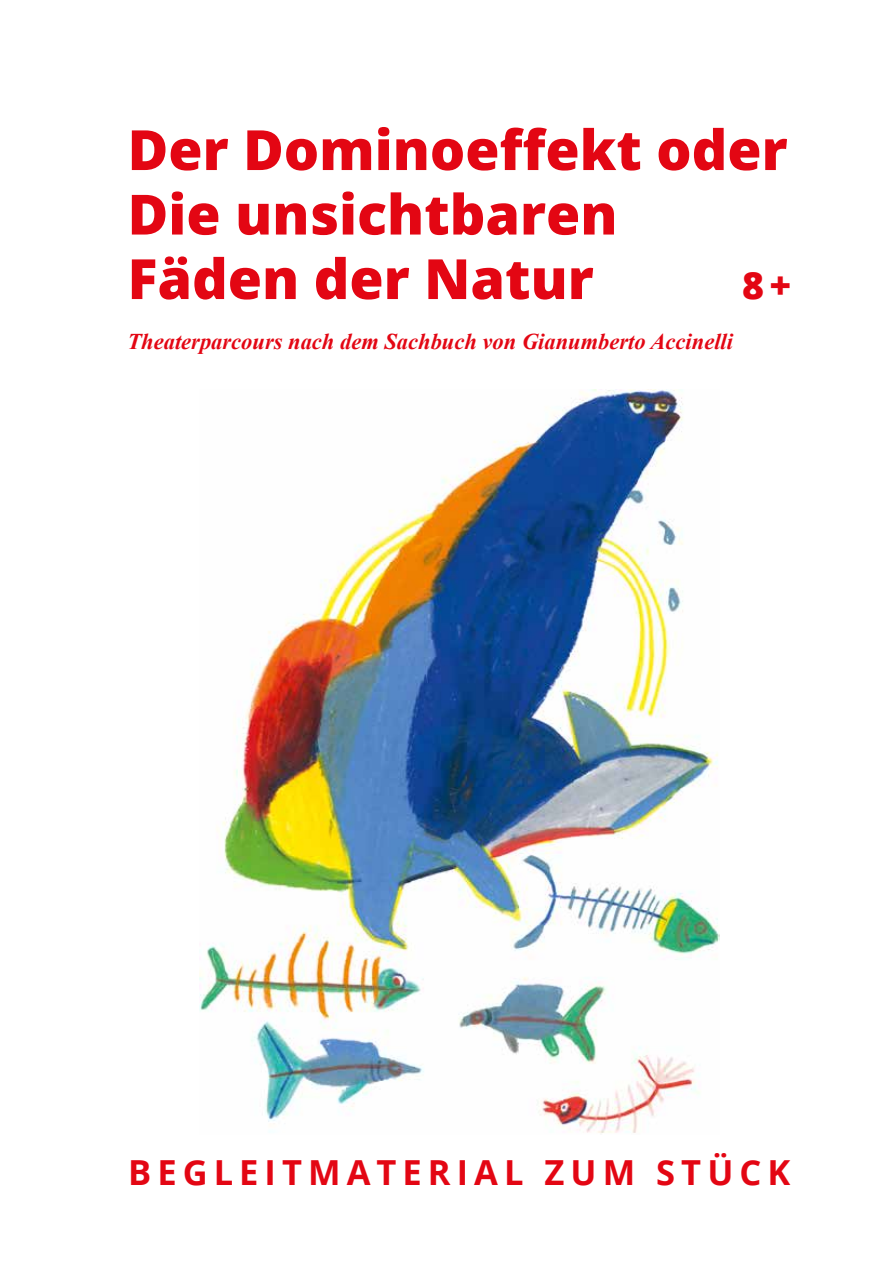
<style>
.page{position:relative;width:893px;height:1263px;background:#fff}
.page>*{position:absolute;margin:0;border:0;box-sizing:border-box;transform-origin:0 0}
.t1{font:800 55.5px/64.5px "Open Sans";color:#e30613}
.t2{font:800 37.5px "Open Sans";color:#e30613}
.t3{font:700 34.5px "Open Sans";letter-spacing:.175em;color:#e30613}
.t4{font:italic 700 22.5px "Times New Roman";color:#e30613}
</style>
<div class="page">
<img style="left:199px;top:390px;width:520px;height:743px">
<h1 class="t1" style="left:128px;top:115px;width:662px">Der Dominoeffekt oder<br>Die unsichtbaren<br>Fäden der Natur</h1>
<h2 class="t2" style="left:742px;top:257px;width:50px">8+</h2>
<p class="t4" style="left:128px;top:326px;width:607px">Theaterparcours nach dem Sachbuch von Gianumberto Accinelli</p>
<h3 class="t3" style="left:128px;top:1148px;width:664px">BEGLEITMATERIAL ZUM STÜCK</h3>
</div>
